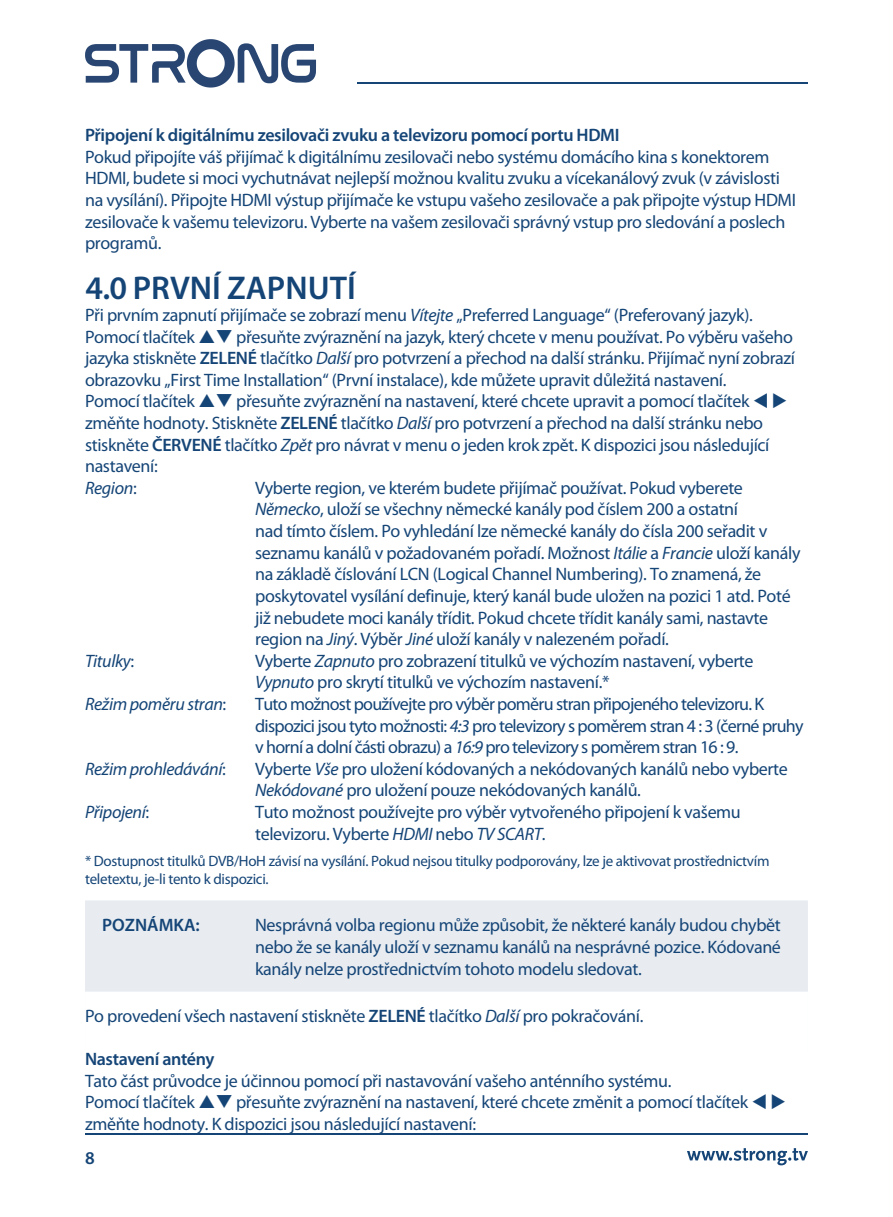
<style>
.page{position:relative;width:893px;height:1217px;background:#fff}
.page>*{position:absolute;margin:0;border:0;box-sizing:border-box;transform-origin:0 0}
.t1{font:600 33px "Myriad Pro";color:#154577}
.t2{font:18px/21.6px "Myriad Pro";letter-spacing:-.02em;color:#154577}
.t3{font:18px/21.6px "Myriad Pro";letter-spacing:-.04em;color:#154577}
.t4{font:600 18px "Myriad Pro";letter-spacing:-.02em;color:#154577}
.t5{font:italic 18px "Myriad Pro";letter-spacing:-.02em;color:#154577}
.t6{font:600 18px "Myriad Pro";color:#154577}
.t7{font:15px/18px "Myriad Pro";letter-spacing:-.02em;color:#154577}
.s1{font-style:italic}
.s2{font-weight:600}
.s3{font-style:normal}
</style>
<div class="page">
<div style="left:85px;top:900px;width:723px;height:150px;background:#e8ecf1"></div>
<div style="left:85px;top:991px;width:723px;height:105px;background:#fff"></div>
<hr style="left:358px;top:83px;width:450px;height:1px;background:#154577">
<svg style="left:85px;top:39px;width:231px;height:48px"></svg>
<hr style="left:86px;top:1132px;width:722px;height:1px;background:#154577">
<svg style="left:687px;top:1148px;width:121px;height:16px"></svg>
<p class="t4" style="left:85px;top:124px;width:536px">Připojení k digitálnímu zesilovači zvuku a televizoru pomocí portu HDMI</p>
<p class="t2" style="left:85px;top:146px;width:712px">Pokud připojíte váš přijímač k digitálnímu zesilovači nebo systému domácího kina s konektorem HDMI, budete si moci vychutnávat nejlepší možnou kvalitu zvuku a vícekanálový zvuk (v závislosti na vysílání). Připojte HDMI výstup přijímače ke vstupu vašeho zesilovače a pak připojte výstup HDMI zesilovače k vašemu televizoru. Vyberte na vašem zesilovači správný vstup pro sledování a poslech programů.</p>
<h1 class="t1" style="left:85px;top:267px;width:272px">4.0 PRVNÍ ZAPNUTÍ</h1>
<p class="t2" style="left:85px;top:304px;width:712px">Při prvním zapnutí přijímače se zobrazí menu <span class="s1">Vítejte</span> „Preferred Language“ (Preferovaný jazyk).<br>Pomocí tlačítek ❑ přesuňte zvýraznění na jazyk, který chcete v menu používat. Po výběru vašeho jazyka stiskněte <span class="s2">ZELENÉ</span> tlačítko <span class="s1">Další</span> pro potvrzení a přechod na další stránku. Přijímač nyní zobrazí obrazovku „First Time Installation“ (První instalace), kde můžete upravit důležitá nastavení.<br>Pomocí tlačítek ❑ přesuňte zvýraznění na nastavení, které chcete upravit a pomocí tlačítek ▼ ◆ změňte hodnoty. Stiskněte <span class="s2">ZELENÉ</span> tlačítko <span class="s1">Další</span> pro potvrzení a přechod na další stránku nebo stiskněte <span class="s2">ČERVENÉ</span> tlačítko <span class="s1">Zpět</span> pro návrat v menu o jeden krok zpět. K dispozici jsou následující nastavení:<br><span class="s1">Region</span>:</p>
<p class="t2" style="left:255px;top:477px;width:547px">Vyberte region, ve kterém budete přijímač používat. Pokud vyberete <span class="s1">Německo</span>, uloží se všechny německé kanály pod číslem 200 a ostatní<br>nad tímto číslem. Po vyhledání lze německé kanály do čísla 200 seřadit v seznamu kanálů v požadovaném pořadí. Možnost <span class="s1">Itálie</span> a <span class="s1">Francie</span> uloží kanály na základě číslování LCN (Logical Channel Numbering). To znamená, že poskytovatel vysílání definuje, který kanál bude uložen na pozici 1 atd. Poté již nebudete moci kanály třídit. Pokud chcete třídit kanály sami, nastavte region na <span class="s1">Jiný</span>. Výběr <span class="s1">Jiné</span> uloží kanály v nalezeném pořadí.</p>
<p class="t5" style="left:85px;top:651px;width:51px">Titulky<span class="s3">:</span></p>
<p class="t2" style="left:255px;top:650px;width:500px">Vyberte <span class="s1">Zapnuto</span> pro zobrazení titulků ve výchozím nastavení, vyberte<br><span class="s1">Vypnuto</span> pro skrytí titulků ve výchozím nastavení.*</p>
<p class="t5" style="left:85px;top:694px;width:143px">Režim poměru stran<span class="s3">:</span></p>
<p class="t3" style="left:255px;top:693px;width:550px">Tuto možnost používejte pro výběr poměru stran připojeného televizoru. K dispozici jsou tyto možnosti: <span class="s1">4:3</span> pro televizory s poměrem stran 4 : 3 (černé pruhy v horní a dolní části obrazu) a <span class="s1">16:9</span> pro televizory s poměrem stran 16 : 9.</p>
<p class="t5" style="left:85px;top:759px;width:142px">Režim prohledávání<span class="s3">:</span></p>
<p class="t2" style="left:255px;top:758px;width:534px">Vyberte <span class="s1">Vše</span> pro uložení kódovaných a nekódovaných kanálů nebo vyberte<br><span class="s1">Nekódované</span> pro uložení pouze nekódovaných kanálů.</p>
<p class="t5" style="left:85px;top:802px;width:66px">Připojení<span class="s3">:</span></p>
<p class="t2" style="left:255px;top:801px;width:487px">Tuto možnost používejte pro výběr vytvořeného připojení k vašemu televizoru. Vyberte <span class="s1">HDMI</span> nebo <span class="s1">TV SCART</span>.</p>
<p class="t7" style="left:85px;top:852px;width:686px">* Dostupnost titulků DVB/HoH závisí na vysílání. Pokud nejsou titulky podporovány, lze je aktivovat prostřednictvím teletextu, je-li tento k dispozici.</p>
<p class="t6" style="left:102px;top:913px;width:99px">POZNÁMKA:</p>
<p class="t2" style="left:255px;top:914px;width:527px;text-align:justify">Nesprávná volba regionu může způsobit, že některé kanály budou chybět nebo že se kanály uloží v seznamu kanálů na nesprávné pozice. Kódované kanály nelze prostřednictvím tohoto modelu sledovat.</p>
<p class="t2" style="left:85px;top:1005px;width:560px">Po provedení všech nastavení stiskněte <span class="s2">ZELENÉ</span> tlačítko <span class="s1">Další</span> pro pokračování.</p>
<p class="t4" style="left:85px;top:1047px;width:131px">Nastavení antény</p>
<p class="t2" style="left:85px;top:1069px;width:703px">Tato část průvodce je účinnou pomocí při nastavování vašeho anténního systému.<br>Pomocí tlačítek ❑ přesuňte zvýraznění na nastavení, které chcete změnit a pomocí tlačítek ▼ ◆ změňte hodnoty. K dispozici jsou následující nastavení:</p>
<p class="t4" style="left:85px;top:1146px;width:11px">8</p>
</div>
